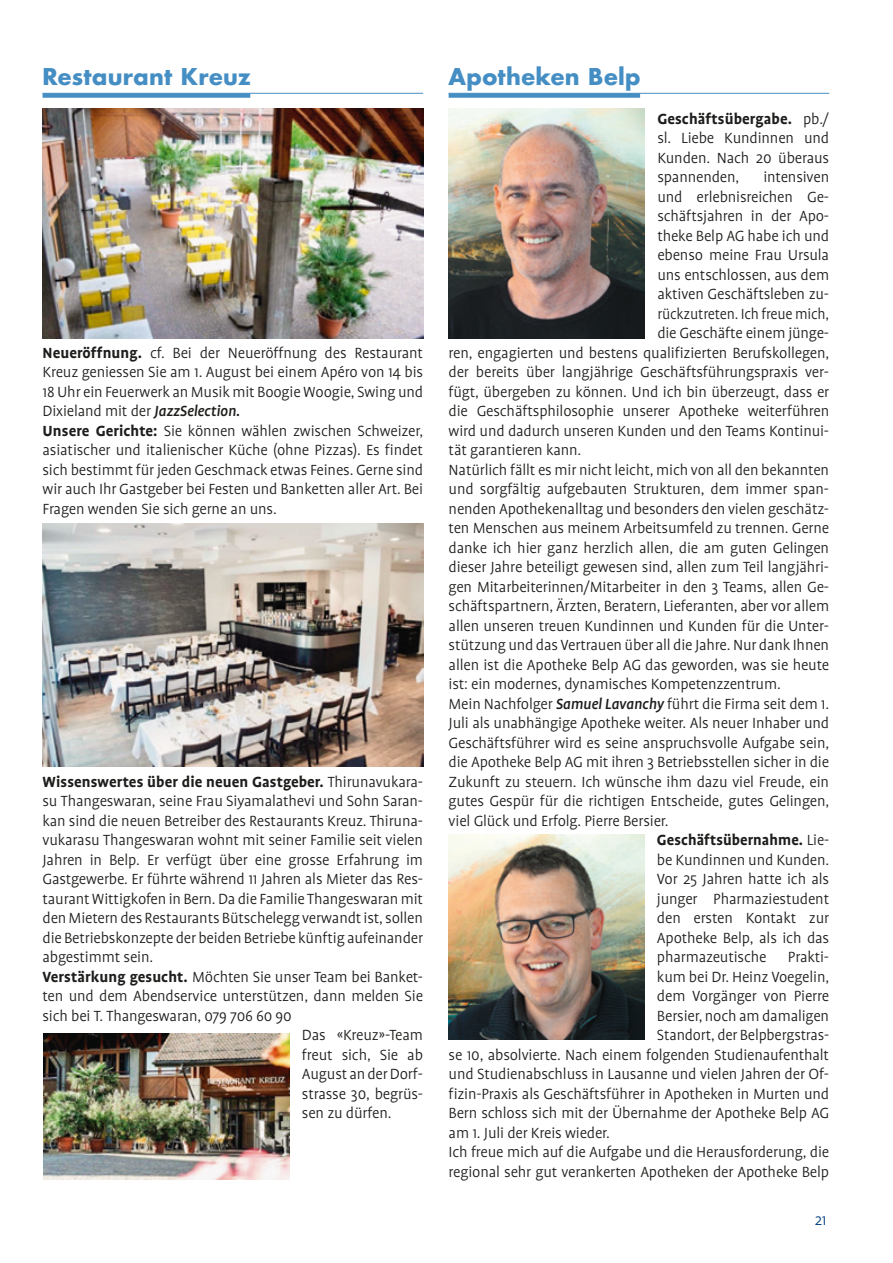
<style>
.page{position:relative;width:893px;height:1263px;background:#fff}
.page>*{position:absolute;margin:0;border:0;box-sizing:border-box;transform-origin:0 0}
.t1{font:700 22.5px "Futura";letter-spacing:.015em;color:#458ec4}
.t2{font:300 16.8px/19.5px "Profile";letter-spacing:-.01em;color:#1d1d1b;text-align:justify}
.t3{font:700 16.8px "Profile";letter-spacing:.005em;color:#1d1d1b}
.t4{font:300 16.8px "Profile";letter-spacing:-.01em;color:#1d1d1b;scale:.96 1}
.t5{font:300 16.8px "Profile";color:#003f7d}
.s1{font-weight:700}
.s2{font-weight:500;font-style:italic}
.s3{font-weight:300}
</style>
<div class="page">
<div style="left:449px;top:93px;width:191px;height:5px;background:#458ec4"></div>
<hr style="left:449px;top:93px;width:380px;height:1px;background:#458ec4">
<img style="left:449px;top:108px;width:196px;height:230px">
<img style="left:449px;top:834px;width:195px;height:206px">
<div style="left:43px;top:93px;width:207px;height:5px;background:#458ec4"></div>
<hr style="left:43px;top:93px;width:380px;height:1px;background:#458ec4">
<img style="left:43px;top:108px;width:380px;height:230px">
<img style="left:42px;top:524px;width:381px;height:243px">
<img style="left:43px;top:1033px;width:246px;height:146px">
<h1 class="t1" style="left:43px;top:60px;width:210px">Restaurant Kreuz</h1>
<p class="t2" style="left:43px;top:343px;width:382px;text-align:left"><span class="s1">Neueröffnung.</span> cf. Bei der Neueröffnung des Restaurant Kreuz geniessen Sie am 1. August bei einem Apéro von 14 bis 18 Uhr ein Feuerwerk an Musik mit Boogie Woogie, Swing und Dixieland mit der <span class="s2">JazzSelection.<br></span><span class="s1">Unsere Gerichte:</span> Sie können wählen zwischen Schweizer, asiatischer und italienischer Küche (ohne Pizzas). Es findet sich bestimmt für jeden Geschmack etwas Feines. Gerne sind wir auch Ihr Gastgeber bei Festen und Banketten aller Art. Bei Fragen wenden Sie sich gerne an uns.</p>
<p class="t3" style="left:43px;top:772px;width:382px">Wissenswertes über die neuen Gastgeber. <span class="s3">Thirunavukara-</span></p>
<p class="t2" style="left:43px;top:791px;width:382px">su Thangeswaran, seine Frau Siyamalathevi und Sohn Saran-</p>
<p class="t2" style="left:43px;top:811px;width:382px">kan sind die neuen Betreiber des Restaurants Kreuz. Thiruna-</p>
<p class="t2" style="left:43px;top:830px;width:382px">vukarasu Thangeswaran wohnt mit seiner Familie seit vielen</p>
<p class="t2" style="left:43px;top:850px;width:382px">Jahren in Belp. Er verfügt über eine grosse Erfahrung im</p>
<p class="t2" style="left:43px;top:869px;width:382px">Gastgewerbe. Er führte während 11 Jahren als Mieter das Res-</p>
<p class="t2" style="left:43px;top:889px;width:382px">taurant Wittigkofen in Bern. Da die Familie Thangeswaran mit</p>
<p class="t2" style="left:43px;top:908px;width:382px">den Mietern des Restaurants Bütschelegg verwandt ist, sollen</p>
<p class="t2" style="left:43px;top:928px;width:382px">die Betriebskonzepte der beiden Betriebe künftig aufeinander</p>
<p class="t2" style="left:43px;top:947px;width:112px">abgestimmt sein.</p>
<p class="t2" style="left:43px;top:967px;width:382px"><span class="s1">Verstärkung gesucht.</span> Möchten Sie unser Team bei Banket-</p>
<p class="t2" style="left:43px;top:986px;width:382px">ten und dem Abendservice unterstützen, dann melden Sie</p>
<p class="t2" style="left:43px;top:1006px;width:251px">sich bei T. Thangeswaran, 079 706 60 90</p>
<p class="t2" style="left:302px;top:1025px;width:123px">Das «Kreuz»-Team</p>
<p class="t2" style="left:302px;top:1045px;width:123px">freut sich, Sie ab</p>
<p class="t2" style="left:302px;top:1064px;width:123px">August an der Dorf-</p>
<p class="t2" style="left:302px;top:1084px;width:123px">strasse 30, begrüs-</p>
<p class="t2" style="left:302px;top:1103px;width:91px">sen zu dürfen.</p>
<h1 class="t1" style="left:449px;top:60px;width:193px">Apotheken Belp</h1>
<p class="t2" style="left:657px;top:109px;width:173px"><span class="s1">Geschäftsübergabe.</span> pb./ sl. Liebe Kundinnen und Kunden. Nach 20 überaus spannenden,</p>
<p class="t2" style="left:763px;top:167px;width:67px">intensiven</p>
<p class="t2" style="left:657px;top:187px;width:173px">und erlebnisreichen Ge-</p>
<p class="t2" style="left:657px;top:206px;width:173px">schäftsjahren in der Apo-</p>
<p class="t2" style="left:657px;top:226px;width:173px">theke Belp AG habe ich und</p>
<p class="t2" style="left:657px;top:245px;width:173px">ebenso meine Frau Ursula</p>
<p class="t2" style="left:657px;top:265px;width:173px">uns entschlossen, aus dem</p>
<p class="t2" style="left:657px;top:284px;width:173px">aktiven Geschäftsleben zu-</p>
<p class="t4" style="left:657px;top:305px;width:181px">rückzutreten. Ich freue mich,</p>
<p class="t2" style="left:657px;top:323px;width:173px">die Geschäfte einem jünge-</p>
<p class="t2" style="left:449px;top:343px;width:382px">ren, engagierten und bestens qualifizierten Berufskollegen,</p>
<p class="t2" style="left:449px;top:362px;width:382px">der bereits über langjährige Geschäftsführungspraxis ver-</p>
<p class="t2" style="left:449px;top:382px;width:382px">fügt, übergeben zu können. Und ich bin überzeugt, dass er</p>
<p class="t2" style="left:449px;top:401px;width:382px">die Geschäftsphilosophie unserer Apotheke weiterführen</p>
<p class="t2" style="left:449px;top:421px;width:382px">wird und dadurch unseren Kunden und den Teams Kontinui-</p>
<p class="t2" style="left:449px;top:440px;width:134px">tät garantieren kann.</p>
<p class="t2" style="left:449px;top:460px;width:382px">Natürlich fällt es mir nicht leicht, mich von all den bekannten</p>
<p class="t2" style="left:449px;top:479px;width:382px">und sorgfältig aufgebauten Strukturen, dem immer span-</p>
<p class="t2" style="left:449px;top:499px;width:382px">nenden Apothekenalltag und besonders den vielen geschätz-</p>
<p class="t2" style="left:449px;top:518px;width:382px">ten Menschen aus meinem Arbeitsumfeld zu trennen. Gerne</p>
<p class="t2" style="left:449px;top:538px;width:382px">danke ich hier ganz herzlich allen, die am guten Gelingen</p>
<p class="t2" style="left:449px;top:557px;width:382px">dieser Jahre beteiligt gewesen sind, allen zum Teil langjähri-</p>
<p class="t2" style="left:449px;top:577px;width:382px">gen Mitarbeiterinnen/Mitarbeiter in den 3 Teams, allen Ge-</p>
<p class="t2" style="left:449px;top:596px;width:382px">schäftspartnern, Ärzten, Beratern, Lieferanten, aber vor allem</p>
<p class="t2" style="left:449px;top:616px;width:382px">allen unseren treuen Kundinnen und Kunden für die Unter-</p>
<p class="t2" style="left:449px;top:635px;width:382px">stützung und das Vertrauen über all die Jahre. Nur dank Ihnen</p>
<p class="t2" style="left:449px;top:655px;width:382px">allen ist die Apotheke Belp AG das geworden, was sie heute</p>
<p class="t2" style="left:449px;top:674px;width:334px">ist: ein modernes, dynamisches Kompetenzzentrum.</p>
<p class="t2" style="left:449px;top:694px;width:382px">Mein Nachfolger <span class="s2">Samuel Lavanchy</span> führt die Firma seit dem 1.</p>
<p class="t2" style="left:449px;top:713px;width:382px">Juli als unabhängige Apotheke weiter. Als neuer Inhaber und</p>
<p class="t2" style="left:449px;top:733px;width:382px">Geschäftsführer wird es seine anspruchsvolle Aufgabe sein,</p>
<p class="t2" style="left:449px;top:752px;width:382px">die Apotheke Belp AG mit ihren 3 Betriebsstellen sicher in die</p>
<p class="t2" style="left:449px;top:772px;width:382px">Zukunft zu steuern. Ich wünsche ihm dazu viel Freude, ein</p>
<p class="t2" style="left:449px;top:791px;width:382px">gutes Gespür für die richtigen Entscheide, gutes Gelingen,</p>
<p class="t2" style="left:449px;top:811px;width:221px">viel Glück und Erfolg. Pierre Bersier.</p>
<p class="t3" style="left:657px;top:831px;width:174px">Geschäftsübernahme. <span class="s3">Lie-</span></p>
<p class="t2" style="left:657px;top:850px;width:174px">be Kundinnen und Kunden.</p>
<p class="t2" style="left:657px;top:869px;width:174px">Vor 25 Jahren hatte ich als</p>
<p class="t2" style="left:657px;top:889px;width:174px">junger Pharmaziestudent</p>
<p class="t2" style="left:657px;top:908px;width:174px">den ersten Kontakt zur</p>
<p class="t2" style="left:657px;top:928px;width:174px">Apotheke Belp, als ich das</p>
<p class="t2" style="left:657px;top:947px;width:111px">pharmazeutische</p>
<p class="t2" style="left:788px;top:947px;width:43px">Prakti-</p>
<p class="t2" style="left:657px;top:967px;width:174px">kum bei Dr. Heinz Voegelin,</p>
<p class="t2" style="left:657px;top:986px;width:174px">dem Vorgänger von Pierre</p>
<p class="t2" style="left:657px;top:1006px;width:174px">Bersier, noch am damaligen</p>
<p class="t2" style="left:657px;top:1025px;width:174px">Standort, der Belpbergstras-</p>
<p class="t2" style="left:449px;top:1045px;width:382px">se 10, absolvierte. Nach einem folgenden Studienaufenthalt</p>
<p class="t2" style="left:449px;top:1064px;width:382px">und Studienabschluss in Lausanne und vielen Jahren der Of-</p>
<p class="t2" style="left:449px;top:1084px;width:382px">fizin-Praxis als Geschäftsführer in Apotheken in Murten und</p>
<p class="t2" style="left:449px;top:1103px;width:382px">Bern schloss sich mit der Übernahme der Apotheke Belp AG</p>
<p class="t2" style="left:449px;top:1123px;width:163px">am 1. Juli der Kreis wieder.</p>
<p class="t2" style="left:449px;top:1142px;width:382px">Ich freue mich auf die Aufgabe und die Herausforderung, die</p>
<p class="t2" style="left:449px;top:1162px;width:382px">regional sehr gut verankerten Apotheken der Apotheke Belp</p>
<p class="t5" style="left:815px;top:1211px;width:13px">21</p>
</div>
